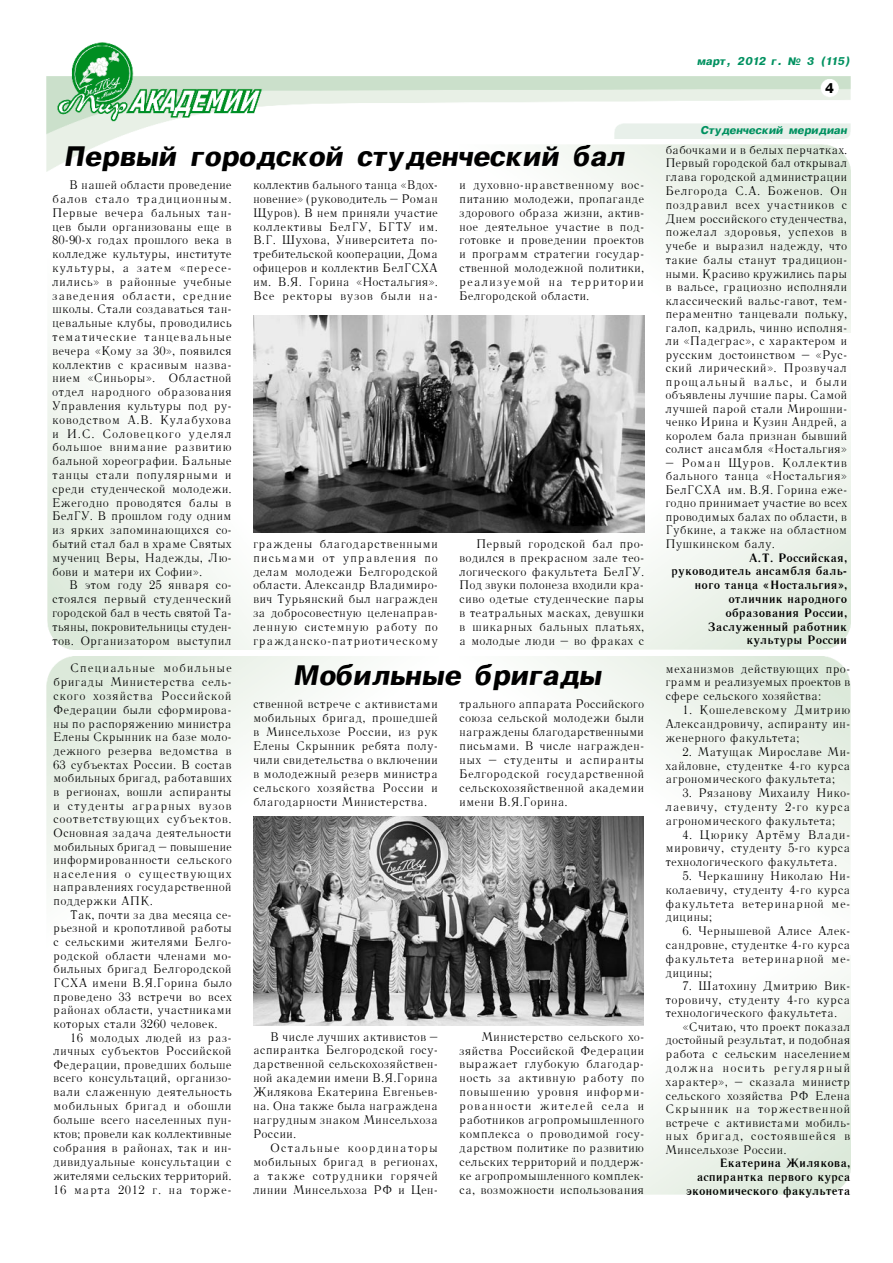
<style>
.page{position:relative;width:893px;height:1263px;background:#fff}
.page>*{position:absolute;margin:0;border:0;box-sizing:border-box;transform-origin:0 0}
.t1{font:italic 700 30px "Geneva";color:#000}
.t2{font:700 15px "Geneva";color:#000}
.t3{font:12px/13.8px "Literaturnaya Plain";color:#000;text-align:justify}
.t4{font:700 12px/13.8px "Literaturnaya";color:#000;text-align:right}
.t5{font:italic 700 12px "Geneva";color:#009160}
</style>
<div class="page">
<img style="left:47px;top:43px;width:803px;height:128px">
<img style="left:459px;top:145px;width:391px;height:505px">
<img style="left:47px;top:347px;width:379px;height:303px">
<img style="left:615px;top:123px;width:235px;height:15px">
<img style="left:253px;top:315px;width:391px;height:217px">
<img style="left:253px;top:816px;width:391px;height:209px">
<h1 class="t1" style="left:65px;top:141px;width:562px">Первый городской студенческий бал</h1>
<p class="t3" style="left:253px;top:178px;width:187px">коллектив бального танца «Вдох&shy;новение» (руководитель – Роман Щуров). В нем приняли участие коллективы БелГУ, БГТУ им.<br>В.Г. Шухова, Университета по&shy;требительской кооперации, Дома офицеров и коллектив БелГСХА им. В.Я. Горина «Ностальгия».<br>Все ректоры вузов были на-</p>
<p class="t3" style="left:459px;top:178px;width:187px">и духовно-нравственному вос&shy;питанию молодежи, пропаганде здорового образа жизни, актив&shy;ное деятельное участие в под&shy;готовке и проведении проектов и программ стратегии государ&shy;ственной молодежной политики, реализуемой на территории Белгородской области.</p>
<p class="t3" style="left:52px;top:178px;width:181px;text-indent:17px">В нашей области проведение балов стало традиционным.<br>Первые вечера бальных тан&shy;цев были организованы еще в 80-90-х годах прошлого века в колледже культуры, институте культуры, а затем «пересе&shy;лились» в районные учебные заведения области, средние школы. Стали создаваться тан&shy;цевальные клубы, проводились тематические танцевальные вечера «Кому за 30», появился коллектив с красивым назва&shy;нием «Синьоры». Областной отдел народного образования Управления культуры под ру&shy;ководством А.В. Кулабухова и И.С. Соловецкого уделял большое внимание развитию бальной хореографии. Бальные танцы стали популярными и среди студенческой молодежи.<br>Ежегодно проводятся балы в БелГУ. В прошлом году одним из ярких запоминающихся со&shy;бытий стал бал в храме Святых мучениц Веры, Надежды, Лю&shy;бови и матери их Софии».</p>
<p class="t3" style="left:52px;top:578px;width:181px;text-indent:17px">В этом году 25 января со&shy;стоялся первый студенческий городской бал в честь святой Та&shy;тьяны, покровительницы студен&shy;тов. Организатором выступил</p>
<p class="t3" style="left:253px;top:537px;width:187px">граждены благодарственными письмами от управления по делам молодежи Белгородской области. Александр Владимиро&shy;вич Турьянский был награжден за добросовестную целенаправ&shy;ленную системную работу по гражданско-патриотическому</p>
<p class="t3" style="left:459px;top:537px;width:187px;text-indent:17px">Первый городской бал про&shy;водился в прекрасном зале тео&shy;логического факультета БелГУ.<br>Под звуки полонеза входили кра&shy;сиво одетые студенческие пары в театральных масках, девушки в шикарных бальных платьях, а молодые люди – во фраках с</p>
<p class="t3" style="left:53px;top:662px;width:180px;text-indent:17px">Специальные мобильные бригады Министерства сель&shy;ского хозяйства Российской Федерации были сформирова&shy;ны по распоряжению министра Елены Скрынник на базе моло&shy;дежного резерва ведомства в 63 субъектах России. В состав мобильных бригад, работавших в регионах, вошли аспиранты и студенты аграрных вузов соответствующих субъектов.<br>Основная задача деятельности мобильных бригад – повышение информированности сельского населения о существующих направлениях государственной поддержки АПК.</p>
<p class="t3" style="left:53px;top:908px;width:180px;text-indent:17px">Так, почти за два месяца се&shy;рьезной и кропотливой работы с сельскими жителями Белго&shy;родской области членами мо&shy;бильных бригад Белгородской ГСХА имени В.Я.Горина было проведено 33 встречи во всех районах области, участниками которых стали 3260 человек.</p>
<p class="t3" style="left:53px;top:1031px;width:180px;text-indent:17px">16 молодых людей из раз&shy;личных субъектов Российской Федерации, проведших больше всего консультаций, организо&shy;вали слаженную деятельность мобильных бригад и обошли больше всего населенных пун&shy;ктов; провели как коллективные собрания в районах, так и ин&shy;дивидуальные консультации с жителями сельских территорий.<br>16 марта 2012 г. на торже-</p>
<h1 class="t1" style="left:294px;top:660px;width:310px">Мобильные бригады</h1>
<p class="t3" style="left:253px;top:697px;width:186px">ственной встрече с активистами мобильных бригад, прошедшей в Минсельхозе России, из рук Елены Скрынник ребята полу&shy;чили свидетельства о включении в молодежный резерв министра сельского хозяйства России и благодарности Министерства.</p>
<p class="t3" style="left:459px;top:697px;width:187px">трального аппарата Российского союза сельской молодежи были награждены благодарственными письмами. В числе награжден&shy;ных – студенты и аспиранты Белгородской государственной сельскохозяйственной академии имени В.Я.Горина.</p>
<p class="t3" style="left:253px;top:1029px;width:187px;text-indent:17px">В числе лучших активистов – аспирантка Белгородской госу&shy;дарственной сельскохозяйствен&shy;ной академии имени В.Я.Горина Жилякова Екатерина Евгеньев&shy;на. Она также была награждена нагрудным знаком Минсельхоза России.</p>
<p class="t3" style="left:253px;top:1141px;width:187px;text-indent:17px">Остальные координаторы мобильных бригад в регионах, а также сотрудники горячей линии Минсельхоза РФ и Цен-</p>
<p class="t3" style="left:459px;top:1029px;width:187px;text-indent:22px">Министерство сельского хо&shy;зяйства Российской Федерации выражает глубокую благодар&shy;ность за активную работу по повышению уровня информи&shy;рованности жителей села и работников агропромышленного комплекса о проводимой госу&shy;дарством политике по развитию сельских территорий и поддерж&shy;ке агропромышленного комплек&shy;са, возможности использования</p>
<p class="t5" style="left:698px;top:55px;width:154px">март, 2012 г. № 3 (115)</p>
<p class="t2" style="left:825px;top:81px;width:10px">4</p>
<p class="t5" style="left:701px;top:125px;width:148px">Студенческий меридиан</p>
<p class="t3" style="left:665px;top:143px;width:183px">бабочками и в белых перчатках.<br>Первый городской бал открывал глава городской администрации Белгорода С.А. Боженов. Он поздравил всех участников с Днем российского студенчества, пожелал здоровья, успехов в учебе и выразил надежду, что такие балы станут традицион&shy;ными. Красиво кружились пары в вальсе, грациозно исполняли классический вальс-гавот, тем&shy;пераментно танцевали польку, галоп, кадриль, чинно исполня&shy;ли «Падеграс», с характером и русским достоинством – «Рус&shy;ский лирический». Прозвучал прощальный вальс, и были объявлены лучшие пары. Самой лучшей парой стали Мирошни&shy;ченко Ирина и Кузин Андрей, а королем бала признан бывший солист ансамбля «Ностальгия»</p>
<p class="t3" style="left:665px;top:456px;width:183px">– Роман Щуров. Коллектив бального танца «Ностальгия» БелГСХА им. В.Я. Горина еже&shy;годно принимает участие во всех проводимых балах по области, в Губкине, а также на областном Пушкинском балу.</p>
<p class="t4" style="left:671px;top:551px;width:177px">А.Т. Российская, руководитель ансамбля баль&shy;ного танца «Ностальгия», отличник народного образования России,<br>Заслуженный работник культуры России</p>
<p class="t3" style="left:665px;top:661px;width:186px">механизмов действующих про&shy;грамм и реализуемых проектов в сфере сельского хозяйства:</p>
<p class="t3" style="left:665px;top:703px;width:187px;text-indent:17px">1. Кошелевскому Дмитрию Александровичу, аспиранту ин&shy;женерного факультета;</p>
<p class="t3" style="left:665px;top:745px;width:186px;text-indent:17px">2. Матущак Мирославе Ми&shy;хайловне, студентке 4-го курса агрономического факультета;</p>
<p class="t3" style="left:665px;top:786px;width:186px;text-indent:17px">3. Рязанову Михаилу Нико&shy;лаевичу, студенту 2-го курса агрономического факультета;</p>
<p class="t3" style="left:665px;top:828px;width:187px;text-indent:17px">4. Цюрику Артёму Влади&shy;мировичу, студенту 5-го курса технологического факультета.</p>
<p class="t3" style="left:665px;top:869px;width:186px;text-indent:17px">5. Черкашину Николаю Ни&shy;колаевичу, студенту 4-го курса факультета ветеринарной ме&shy;дицины;</p>
<p class="t3" style="left:665px;top:924px;width:186px;text-indent:17px">6. Чернышевой Алисе Алек&shy;сандровне, студентке 4-го курса факультета ветеринарной ме&shy;дицины;</p>
<p class="t3" style="left:665px;top:979px;width:186px;text-indent:17px">7. Шатохину Дмитрию Вик&shy;торовичу, студенту 4-го курса технологического факультета.</p>
<p class="t3" style="left:665px;top:1020px;width:187px;text-indent:17px">«Считаю, что проект показал достойный результат, и подобная работа с сельским населением должна носить регулярный характер», – сказала министр сельского хозяйства РФ Елена Скрынник на торжественной встрече с активистами мобиль&shy;ных бригад, состоявшейся в Минсельхозе России.</p>
<p class="t4" style="left:686px;top:1156px;width:166px">Екатерина Жилякова, аспирантка первого курса экономического факультета</p>
</div>
